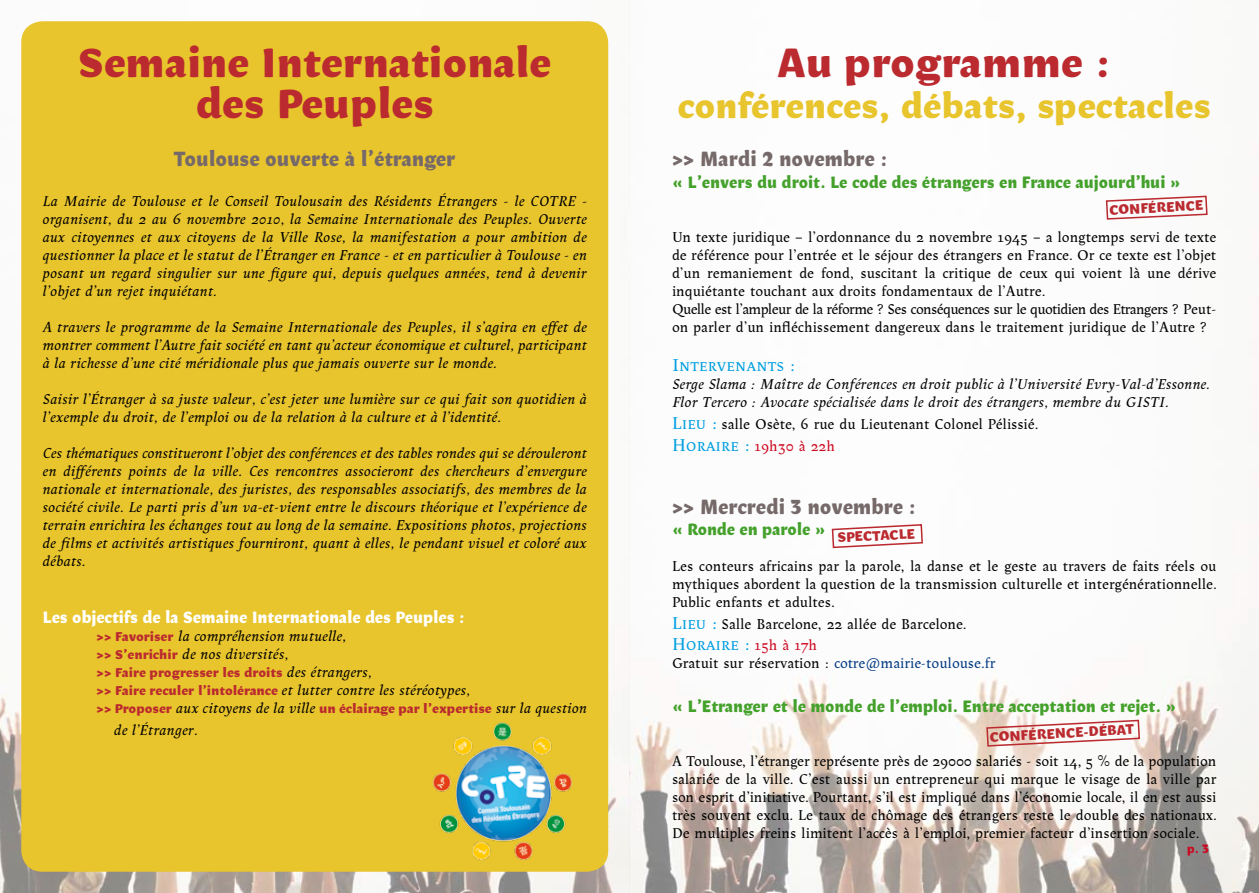
<style>
.page{position:relative;width:1259px;height:893px;background:#fff}
.page>*{position:absolute;margin:0;border:0;box-sizing:border-box;transform-origin:0 0}
.t1{font:44.7px/40.5px "Garonne Titrage Gras";letter-spacing:-.005em;color:#ba2a2f;text-align:center;scale:1.08 1}
.t2{font:37.65px "Garonne Titrage Gras";letter-spacing:-.01em;color:#e8c42d;scale:1.08 1}
.t3{font:22.5px "Garonne Titrage Gras";letter-spacing:-.005em;color:#76696a}
.t4{font:18px "Garonne Titrage Gras";letter-spacing:-.01em;color:#44a12b}
.t5{font:18px "Garonne Titrage Gras";letter-spacing:-.01em;color:#fff}
.t6{font:18px "Garonne Texte Petites Caps";color:#009ee0}
.t7{font:15.15px "Garonne Titrage Gras";color:#ba2a2f;scale:1.08 1}
.t8{font:italic 15px/18px "Garonne Texte";color:#000;text-align:justify}
.t9{font:15px/18px "Garonne Texte";letter-spacing:-.005em;color:#000}
.t10{font:15px "Garonne Texte";letter-spacing:-.005em;color:#003882}
.t11{font:13.95px "Garonne Titrage Gras";letter-spacing:-.005em;color:#ba2a2f;scale:1.08 1}
.t12{font:13.5px "Garonne Titrage Gras";color:#cd071e}
.s1{font-family:"Garonne Titrage Gras";font-style:normal;font-size:13.95px;color:#ba2a2f}
.s2{font-family:"Garonne Texte";font-style:italic;font-size:15px;color:#000}
.s3{font-family:"Garonne Texte Petites Caps";font-size:18px;color:#009ee0}
.s4{color:#cd071e}
.s5{font-family:"Garonne Texte";font-size:15px;color:#cd071e}
.s6{color:#000}
</style>
<div class="page">
<img style="left:0;top:21px;width:1259px;height:872px">
<div style="left:21px;top:21px;width:587px;height:851px;background:#e8c42d;border-radius:21px"></div>
<img style="left:432px;top:722px;width:141px;height:139px">
<svg style="left:831px;top:523px;width:92px;height:26px"></svg>
<svg style="left:1105px;top:195px;width:103px;height:25px"></svg>
<svg style="left:985px;top:719px;width:155px;height:28px"></svg>
<h1 class="t1" style="left:78px;top:44px;width:439px">Semaine Internationale des Peuples</h1>
<h3 class="t3" style="left:174px;top:148px;width:283px">Toulouse ouverte à l’étranger</h3>
<p class="t8" style="left:43px;top:192px;width:546px">La Mairie de Toulouse et le Conseil Toulousain des Résidents Étrangers - le COTRE - organisent, du 2 au 6 novembre 2010, la Semaine Internationale des Peuples. Ouverte aux citoyennes et aux citoyens de la Ville Rose, la manifestation a pour ambition de questionner la place et le statut de l’Étranger en France - et en particulier à Toulouse - en posant un regard singulier sur une figure qui, depuis quelques années, tend à devenir l’objet d’un rejet inquiétant.</p>
<p class="t8" style="left:43px;top:318px;width:546px">A travers le programme de la Semaine Internationale des Peuples, il s’agira en effet de montrer comment l’Autre fait société en tant qu’acteur économique et culturel, participant à la richesse d’une cité méridionale plus que jamais ouverte sur le monde.</p>
<p class="t8" style="left:43px;top:390px;width:546px">Saisir l’Étranger à sa juste valeur, c’est jeter une lumière sur ce qui fait son quotidien à l’exemple du droit, de l’emploi ou de la relation à la culture et à l’identité.</p>
<p class="t8" style="left:43px;top:444px;width:546px">Ces thématiques constitueront l’objet des conférences et des tables rondes qui se dérouleront en différents points de la ville. Ces rencontres associeront des chercheurs d’envergure nationale et internationale, des juristes, des responsables associatifs, des membres de la société civile. Le parti pris d’un va-et-vient entre le discours théorique et l’expérience de terrain enrichira les échanges tout au long de la semaine. Expositions photos, projections de films et activités artistiques fourniront, quant à elles, le pendant visuel et coloré aux débats.</p>
<p class="t5" style="left:43px;top:609px;width:424px">Les objectifs de la Semaine Internationale des Peuples :</p>
<p class="t8" style="left:97px;top:628px;width:251px"><span class="s1">&gt;&gt; Favoriser</span> la compréhension mutuelle, <span class="s1">&gt;&gt; S’enrichir</span> de nos diversités,</p>
<p class="t11" style="left:97px;top:666px;width:257px">&gt;&gt; Faire progresser les droits <span class="s2">des étrangers,</span></p>
<p class="t8" style="left:97px;top:682px;width:375px"><span class="s1">&gt;&gt; Faire reculer l’intolérance</span> et lutter contre les stéréotypes,</p>
<p class="t11" style="left:97px;top:702px;width:455px">&gt;&gt; Proposer <span class="s2">aux citoyens de la ville</span> un éclairage par l’expertise <span class="s2">sur la question</span></p>
<p class="t8" style="left:114px;top:722px;width:85px">de l’Étranger.</p>
<h1 class="t1" style="left:777px;top:44px;width:311px">Au programme :</h1>
<h2 class="t2" style="left:677px;top:87px;width:495px">conférences, débats, spectacles</h2>
<h3 class="t3" style="left:672px;top:148px;width:217px">&gt;&gt; Mardi 2 novembre :</h3>
<p class="t4" style="left:672px;top:173px;width:510px">« L’envers du droit. Le code des étrangers en France aujourd’hui »</p>
<p class="t9" style="left:672px;top:228px;width:546px">Un texte juridique – l’ordonnance du 2 novembre 1945 – a longtemps servi de texte de référence pour l’entrée et le séjour des étrangers en France. Or ce texte est l’objet d’un remaniement de fond, suscitant la critique de ceux qui voient là une dérive inquiétante touchant aux droits fondamentaux de l’Autre.<br>Quelle est l’ampleur de la réforme ? Ses conséquences sur le quotidien des Etrangers ? Peut&shy;on parler d’un infléchissement dangereux dans le traitement juridique de l’Autre ?</p>
<p class="t6" style="left:672px;top:356px;width:125px">Intervenants :</p>
<p class="t8" style="left:672px;top:376px;width:539px">Serge Slama : Maître de Conférences en droit public à l’Université Evry-Val-d’Essonne.<br>Flor Tercero : Avocate spécialisée dans le droit des étrangers, membre du GISTI.</p>
<p class="t9" style="left:672px;top:414px;width:368px;line-height:21.6px"><span class="s3">Lieu :</span> salle Osète, 6 rue du Lieutenant Colonel Pélissié.<br><span class="s3">Horaire :</span> <span class="s4">19h30 à 22h</span></p>
<p class="t7" style="left:1108px;top:202px;width:79px;rotate:-3deg">Co nfére nce</p>
<h3 class="t3" style="left:672px;top:495px;width:246px">&gt;&gt; Mercredi 3 novembre :</h3>
<p class="t4" style="left:672px;top:521px;width:155px">« Ronde en parole »</p>
<p class="t9" style="left:672px;top:558px;width:546px;text-align:justify">Les conteurs africains par la parole, la danse et le geste au travers de faits réels ou mythiques abordent la question de la transmission culturelle et intergénérationnelle.<br>Public enfants et adultes.</p>
<p class="t9" style="left:672px;top:615px;width:296px"><span class="s3">Lieu :</span> Salle Barcelone, 22 allée de Barcelone.</p>
<p class="t6" style="left:672px;top:635px;width:146px">Horaire : <span class="s5">15h à 17h</span></p>
<p class="t10" style="left:672px;top:655px;width:325px"><span class="s6">Gratuit sur réservation :</span> cotre@mairie-toulouse.fr</p>
<p class="t4" style="left:672px;top:697px;width:506px">« L’Etranger et le monde de l’emploi. Entre acceptation et rejet. »</p>
<p class="t9" style="left:672px;top:752px;width:546px;text-align:justify">A Toulouse, l’étranger représente près de 29000 salariés - soit 14, 5 % de la population salariée de la ville. C’est aussi un entrepreneur qui marque le visage de la ville par son esprit d’initiative. Pourtant, s’il est impliqué dans l’économie locale, il en est aussi très souvent exclu. Le taux de chômage des étrangers reste le double des nationaux.<br>De multiples freins limitent l’accès à l’emploi, premier facteur d’insertion sociale.</p>
<p class="t7" style="left:837px;top:530px;width:73px;rotate:-3deg">SPECTACLE</p>
<p class="t7" style="left:989px;top:729px;width:126px;rotate:-3deg">Co nfére nce -débat</p>
<p class="t12" style="left:1187px;top:842px;width:23px">p. 3</p>
</div>
